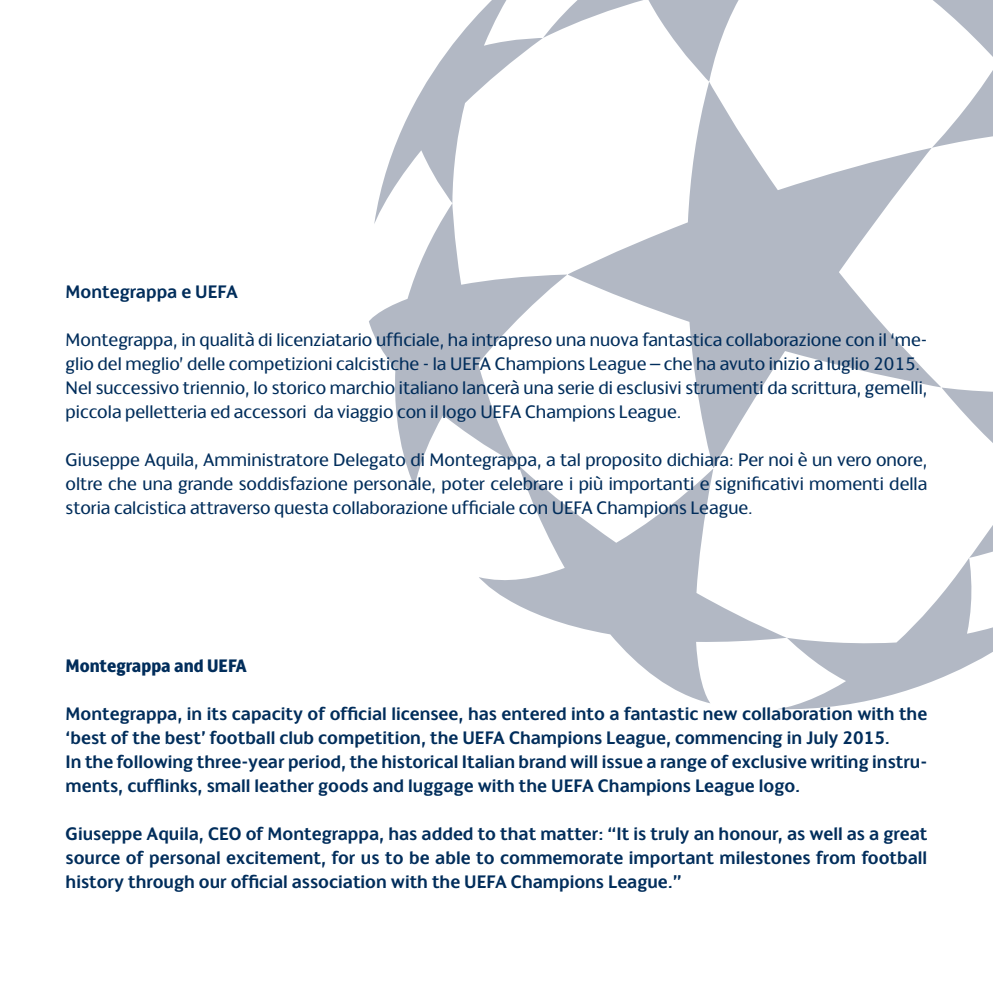
<style>
.page{position:relative;width:993px;height:993px;background:#fff}
.page>*{position:absolute;margin:0;border:0;box-sizing:border-box;transform-origin:0 0}
.t1{font:20px/24px "Champions";color:#012d5b}
.t2{font:700 20px/24px "Champions";color:#012d5b}
.t3{font:800 20px "Champions";color:#012d5b}
</style>
<div class="page">
<svg style="left:369px;top:0;width:623px;height:710px"></svg>
<p class="t2" style="left:66px;top:278px;width:174px">Montegrappa e UEFA</p>
<p class="t1" style="left:66px;top:326px;width:863px">Montegrappa, in qualità di licenziatario ufficiale, ha intrapreso una nuova fantastica collaborazione con il ‘me&shy;glio del meglio’ delle competizioni calcistiche - la UEFA Champions League – che ha avuto inizio a luglio 2015.<br>Nel successivo triennio, lo storico marchio italiano lancerà una serie di esclusivi strumenti da scrittura, gemelli, piccola pelletteria ed accessori da viaggio con il logo UEFA Champions League.</p>
<p class="t1" style="left:66px;top:446px;width:863px;text-align:justify">Giuseppe Aquila, Amministratore Delegato di Montegrappa, a tal proposito dichiara: Per noi è un vero onore, oltre che una grande soddisfazione personale, poter celebrare i più importanti e significativi momenti della storia calcistica attraverso questa collaborazione ufficiale con UEFA Champions League.</p>
<p class="t3" style="left:66px;top:649px;width:183px">Montegrappa and UEFA</p>
<p class="t2" style="left:66px;top:699px;width:862px">Montegrappa, in its capacity of official licensee, has entered into a fantastic new collaboration with the ‘best of the best’ football club competition, the UEFA Champions League, commencing in July 2015.<br>In the following three-year period, the historical Italian brand will issue a range of exclusive writing instru&shy;ments, cufflinks, small leather goods and luggage with the UEFA Champions League logo.</p>
<p class="t2" style="left:66px;top:819px;width:863px;text-align:justify">Giuseppe Aquila, CEO of Montegrappa, has added to that matter: “It is truly an honour, as well as a great source of personal excitement, for us to be able to commemorate important milestones from football history through our official association with the UEFA Champions League.”</p>
</div>
